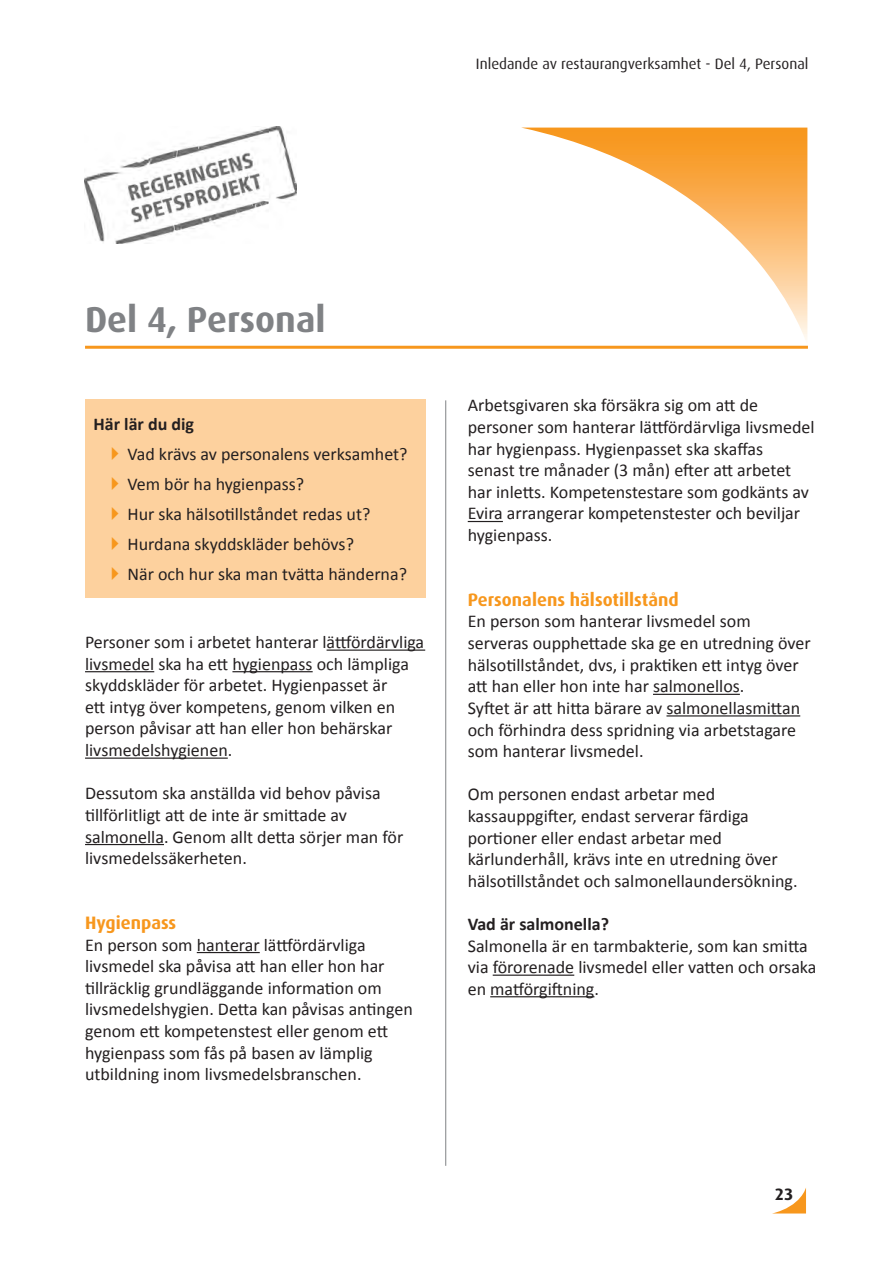
<style>
.page{position:relative;width:893px;height:1263px;background:#fff}
.page>*{position:absolute;margin:0;border:0;box-sizing:border-box;transform-origin:0 0}
.Luvun_otsikko{font:700 36px "Dax";color:#808285}
.Leipäteksti{font:18px/21.6px "Calibri";color:#231f20}
.Leipäteksti-2{font:700 18px "Dax";color:#f7971d}
.Leipäteksti-3{font:700 18px "Calibri";color:#231f20}
.t1{font:700 16.5px "Dax";color:#231f20}
.t2{font:15px "Dax";color:#231f20}
</style>
<div class="page">
<svg style="left:521px;top:128px;width:286px;height:218px"></svg>
<hr style="left:85px;top:346px;width:723px;height:3px;background:#f7971d">
<hr style="left:445px;top:400px;width:1px;height:766px;background:#808285">
<svg style="left:774px;top:1188px;width:32px;height:25px"></svg>
<img style="left:84px;top:127px;width:212px;height:116px">
<div style="left:85px;top:399px;width:340px;height:198px;background:#fdd19e"></div>
<hr style="left:327px;top:649px;width:98px;height:2px;background:#231f20">
<hr style="left:85px;top:671px;width:69px;height:1px;background:#231f20">
<hr style="left:232px;top:671px;width:81px;height:1px;background:#231f20">
<hr style="left:85px;top:757px;width:143px;height:2px;background:#231f20">
<hr style="left:85px;top:844px;width:79px;height:1px;background:#231f20">
<hr style="left:197px;top:952px;width:63px;height:1px;background:#231f20">
<hr style="left:468px;top:521px;width:35px;height:1px;background:#231f20">
<hr style="left:653px;top:694px;width:87px;height:1px;background:#231f20">
<hr style="left:666px;top:715px;width:134px;height:1px;background:#231f20">
<hr style="left:493px;top:974px;width:81px;height:2px;background:#231f20">
<hr style="left:490px;top:996px;width:104px;height:1px;background:#231f20">
<p class="t2" style="left:476px;top:55px;width:334px">Inledande av restaurangverksamhet - Del 4, Personal</p>
<p class="Luvun_otsikko" style="left:85px;top:298px;width:242px">Del 4, Personal</p>
<p class="Leipäteksti-3" style="left:94px;top:412px;width:102px">Här lär du dig</p>
<p class="Leipäteksti" style="left:128px;top:443px;width:282px">Vad krävs av personalens verksamhet?</p>
<p class="Leipäteksti" style="left:128px;top:473px;width:178px">Vem bör ha hygienpass?</p>
<p class="Leipäteksti" style="left:128px;top:503px;width:244px">Hur ska hälsotillståndet redas ut?</p>
<p class="Leipäteksti" style="left:128px;top:533px;width:228px">Hurdana skyddskläder behövs?</p>
<p class="Leipäteksti" style="left:128px;top:563px;width:281px">När och hur ska man tvätta händerna?</p>
<p class="Leipäteksti" style="left:85px;top:631px;width:341px">Personer som i arbetet hanterar lättfördärvliga livsmedel ska ha ett hygienpass och lämpliga skyddskläder för arbetet. Hygienpasset är<br>ett intyg över kompetens, genom vilken en person påvisar att han eller hon behärskar livsmedelshygienen.</p>
<p class="Leipäteksti" style="left:85px;top:782px;width:320px">Dessutom ska anställda vid behov påvisa tillförlitligt att de inte är smittade av salmonella. Genom allt detta sörjer man för livsmedelssäkerheten.</p>
<p class="Leipäteksti-2" style="left:85px;top:912px;width:93px">Hygienpass</p>
<p class="Leipäteksti" style="left:85px;top:934px;width:329px">En person som hanterar lättfördärvliga livsmedel ska påvisa att han eller hon har tillräcklig grundläggande information om livsmedelshygien. Detta kan påvisas antingen genom ett kompetenstest eller genom ett hygienpass som fås på basen av lämplig utbildning inom livsmedelsbranschen.</p>
<p class="Leipäteksti" style="left:468px;top:395px;width:348px">Arbetsgivaren ska försäkra sig om att de personer som hanterar lättfördärvliga livsmedel har hygienpass. Hygienpasset ska skaffas senast tre månader (3 mån) efter att arbetet har inletts. Kompetenstestare som godkänts av Evira arrangerar kompetenstester och beviljar hygienpass.</p>
<p class="Leipäteksti-2" style="left:468px;top:589px;width:213px">Personalens hälsotillstånd</p>
<p class="Leipäteksti" style="left:468px;top:611px;width:345px">En person som hanterar livsmedel som serveras oupphettade ska ge en utredning över hälsotillståndet, dvs, i praktiken ett intyg över att han eller hon inte har salmonellos.</p>
<p class="Leipäteksti" style="left:468px;top:697px;width:334px">Syftet är att hitta bärare av salmonellasmittan och förhindra dess spridning via arbetstagare som hanterar livsmedel.</p>
<p class="Leipäteksti" style="left:468px;top:784px;width:331px">Om personen endast arbetar med kassauppgifter, endast serverar färdiga portioner eller endast arbetar med kärlunderhåll, krävs inte en utredning över hälsotillståndet och salmonellaundersökning.</p>
<p class="Leipäteksti-3" style="left:468px;top:912px;width:143px">Vad är salmonella?</p>
<p class="Leipäteksti" style="left:468px;top:935px;width:350px">Salmonella är en tarmbakterie, som kan smitta via förorenade livsmedel eller vatten och orsaka en matförgiftning.</p>
<p class="t1" style="left:775px;top:1184px;width:20px">23</p>
</div>
